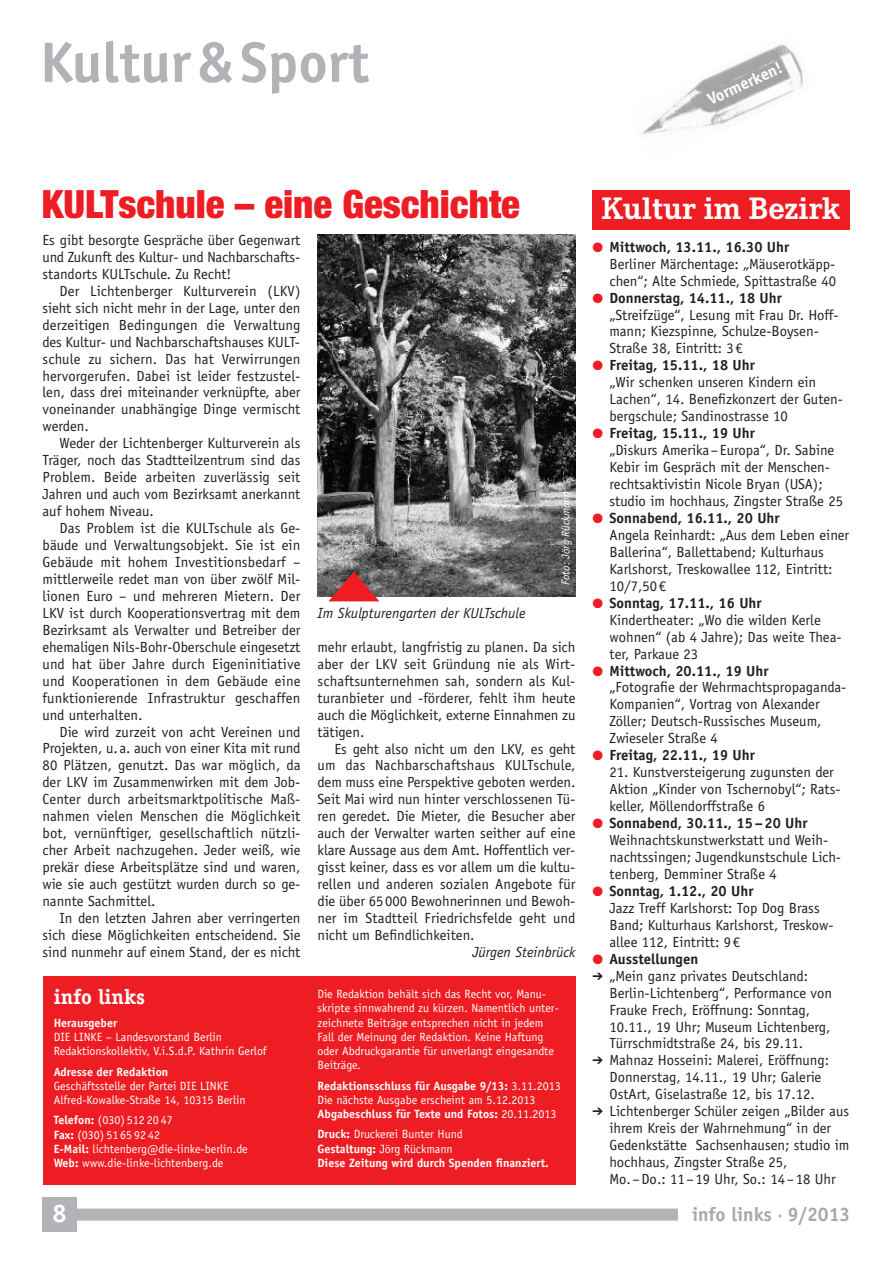
<style>
.page{position:relative;width:893px;height:1263px;background:#fff}
.page>*{position:absolute;margin:0;border:0;box-sizing:border-box;transform-origin:0 0}
.t1{font:700 57px "Officina Sans Std";color:#b2b3b7}
.t2{font:900 condensed 39px "Helvetica Neue";color:#ee1d23}
.t3{font:700 32.25px "Corporate E";color:#fff}
.t4{font:700 25.5px "Officina Sans Std";color:#fff}
.t5{font:700 21px "Officina Serif Std";color:#fff}
.t6{font:700 19.5px "Officina Sans Std";color:#a8a9ad}
.t7{font:700 16.5px "Officina Sans Std";color:#fff}
.t8{font:14.7px/17px "Officina Sans Std";color:#231f20}
.t9{font:italic 14.7px "Officina Sans Std";color:#231f20}
.t10{font:700 14.7px "Officina Sans Std";color:#231f20}
.t11{font:12px/14.2px "Officina Sans Std";color:#fff}
.t12{font:700 12px/14.2px "Officina Sans Std";color:#fff}
.t13{font:italic 11.25px "Officina Sans Std";color:#fff}
.s1{font-weight:700}
.s2{font-weight:400}
.s3{color:#ee1d23}
</style>
<div class="page">
<div style="left:43px;top:1198px;width:34px;height:34px;background:#b2b3b7"></div>
<div style="left:59px;top:1208px;width:619px;height:12px;background:#b2b3b7"></div>
<img style="left:639px;top:44px;width:164px;height:91px">
<div style="left:592px;top:190px;width:258px;height:40px;background:#ee1d23"></div>
<div style="left:43px;top:976px;width:532px;height:208px;background:#ee1d23"></div>
<img style="left:317px;top:235px;width:258px;height:361px">
<svg style="left:328px;top:572px;width:51px;height:29px"></svg>
<h1 class="t1" style="left:40px;top:41px;width:331px">Kultur&amp;Sport</h1>
<p class="t7" style="left:706px;top:95px;width:82px;rotate:-25deg">Vormerken!</p>
<h2 class="t2" style="left:42px;top:180px;width:480px">KULTschule – eine Geschichte</h2>
<p class="t8" style="left:43px;top:233px;width:259px;text-align:justify">Es gibt besorgte Gespräche über Gegenwart und Zukunft des Kultur- und Nachbarschafts&shy;standorts KULTschule. Zu Recht!</p>
<p class="t8" style="left:43px;top:283px;width:259px;text-align:justify;text-indent:17px">Der Lichtenberger Kulturverein (LKV) sieht sich nicht mehr in der Lage, unter den derzeitigen Bedingungen die Verwaltung des Kultur- und Nachbarschaftshauses KULT&shy;schule zu sichern. Das hat Verwirrungen hervorgerufen. Dabei ist leider festzustel&shy;len, dass drei miteinander verknüpfte, aber voneinander unabhängige Dinge vermischt werden.</p>
<p class="t8" style="left:43px;top:436px;width:259px;text-align:justify;text-indent:17px">Weder der Lichtenberger Kulturverein als Träger, noch das Stadtteilzentrum sind das Problem. Beide arbeiten zuverlässig seit Jahren und auch vom Bezirksamt anerkannt auf hohem Niveau.</p>
<p class="t8" style="left:43px;top:521px;width:259px;text-align:justify;text-indent:17px">Das Problem ist die KULTschule als Ge&shy;bäude und Verwaltungsobjekt. Sie ist ein Gebäude mit hohem Investitionsbedarf – mittlerweile redet man von über zwölf Mil&shy;lionen Euro – und mehreren Mietern. Der LKV ist durch Kooperationsvertrag mit dem Bezirksamt als Verwalter und Betreiber der ehemaligen Nils-Bohr-Oberschule eingesetzt und hat über Jahre durch Eigeninitiative und Kooperationen in dem Gebäude eine funktionierende Infrastruktur geschaffen und unterhalten.</p>
<p class="t8" style="left:43px;top:724px;width:259px;text-align:justify;text-indent:17px">Die wird zurzeit von acht Vereinen und Projekten, u.a. auch von einer Kita mit rund 80 Plätzen, genutzt. Das war möglich, da der LKV im Zusammenwirken mit dem Job-Center durch arbeitsmarktpolitische Maß&shy;nahmen vielen Menschen die Möglichkeit bot, vernünftiger, gesellschaftlich nützli&shy;cher Arbeit nachzugehen. Jeder weiß, wie prekär diese Arbeitsplätze sind und waren, wie sie auch gestützt wurden durch so ge&shy;nannte Sachmittel.</p>
<p class="t8" style="left:43px;top:911px;width:259px;text-align:justify;text-indent:17px">In den letzten Jahren aber verringerten sich diese Möglichkeiten entscheidend. Sie sind nunmehr auf einem Stand, der es nicht</p>
<p class="t13" style="left:561px;top:585px;width:95px;rotate:-90deg">Foto: Jörg Rückmann</p>
<p class="t9" style="left:317px;top:607px;width:210px">Im Skulpturengarten der KULTschule</p>
<p class="t8" style="left:317px;top:639px;width:259px;text-align:justify">mehr erlaubt, langfristig zu planen. Da sich aber der LKV seit Gründung nie als Wirt&shy;schaftsunternehmen sah, sondern als Kul&shy;turanbieter und -förderer, fehlt ihm heute auch die Möglichkeit, externe Einnahmen zu tätigen.</p>
<p class="t8" style="left:317px;top:741px;width:259px;text-align:justify;text-indent:17px">Es geht also nicht um den LKV, es geht um das Nachbarschaftshaus KULTschule, dem muss eine Perspektive geboten werden.<br>Seit Mai wird nun hinter verschlossenen Tü&shy;ren geredet. Die Mieter, die Besucher aber auch der Verwalter warten seither auf eine klare Aussage aus dem Amt. Hoffentlich ver&shy;gisst keiner, dass es vor allem um die kultu&shy;rellen und anderen sozialen Angebote für die über 65000 Bewohnerinnen und Bewoh&shy;ner im Stadtteil Friedrichsfelde geht und nicht um Befindlichkeiten.</p>
<p class="t9" style="left:472px;top:946px;width:105px">Jürgen Steinbrück</p>
<h3 class="t5" style="left:54px;top:989px;width:93px">info links</h3>
<p class="t12" style="left:54px;top:1016px;width:65px">Herausgeber</p>
<p class="t11" style="left:54px;top:1031px;width:214px">DIE LINKE – Landesvorstand Berlin<br>Redaktionskollektiv, V.i.S.d.P. Kathrin Gerlof</p>
<p class="t12" style="left:54px;top:1065px;width:116px">Adresse der Redaktion</p>
<p class="t11" style="left:54px;top:1079px;width:194px">Geschäftsstelle der Partei DIE LINKE<br>Alfred-Kowalke-Straße 14, 10315 Berlin</p>
<p class="t11" style="left:54px;top:1114px;width:196px"><span class="s1">Telefon:</span> (030) 512 20 47<br><span class="s1">Fax:</span> (030) 51 65 92 42<br><span class="s1">E-Mail:</span> lichtenberg@die-linke-berlin.de<br><span class="s1">Web:</span> www.die-linke-lichtenberg.de</p>
<p class="t11" style="left:317px;top:988px;width:243px">Die Redaktion behält sich das Recht vor, Manu&shy;skripte sinnwahrend zu kürzen. Namentlich unter&shy;zeichnete Beiträge entsprechen nicht in jedem Fall der Meinung der Redaktion. Keine Haftung oder Abdruckgarantie für unverlangt eingesandte Beiträge.</p>
<p class="t12" style="left:317px;top:1079px;width:245px">Redaktionsschluss für Ausgabe 9/13: <span class="s2">3.11.2013<br>Die nächste Ausgabe erscheint am 5.12.2013<br></span>Abgabeschluss für Texte und Fotos: <span class="s2">20.11.2013</span></p>
<p class="t12" style="left:317px;top:1128px;width:233px">Druck: <span class="s2">Druckerei Bunter Hund<br></span>Gestaltung: <span class="s2">Jörg Rückmann<br></span>Diese Zeitung wird durch Spenden finanziert.</p>
<h3 class="t3" style="left:601px;top:189px;width:241px">Kultur im Bezirk</h3>
<p class="t8" style="left:609px;top:239px;width:228px;text-indent:-17px"><span class="s3">●</span> <span class="s1">Mittwoch, 13.11., 16.30 Uhr<br></span>Berliner Märchentage: „Mäuserotkäpp&shy;chen“; Alte Schmiede, Spittastraße 40</p>
<p class="t8" style="left:609px;top:290px;width:231px;text-indent:-17px"><span class="s3">●</span> <span class="s1">Donnerstag, 14.11., 18 Uhr </span>„Streifzüge“, Lesung mit Frau Dr. Hoff&shy;mann; Kiezspinne, Schulze-Boysen-<br>Straße 38, Eintritt: 3€</p>
<p class="t8" style="left:609px;top:358px;width:235px;text-indent:-17px"><span class="s3">●</span> <span class="s1">Freitag, 15.11., 18 Uhr<br></span>„Wir schenken unseren Kindern ein<br>Lachen“, 14. Benefizkonzert der Guten&shy;bergschule; Sandinostrasse 10</p>
<p class="t8" style="left:609px;top:426px;width:235px;text-indent:-17px"><span class="s3">●</span> <span class="s1">Freitag, 15.11., 19 Uhr<br></span>„Diskurs Amerika–Europa“, Dr. Sabine Kebir im Gespräch mit der Menschen&shy;rechtsaktivistin Nicole Bryan (USA); studio im hochhaus, Zingster Straße 25</p>
<p class="t8" style="left:609px;top:511px;width:241px;text-indent:-17px"><span class="s3">●</span> <span class="s1">Sonnabend, 16.11., 20 Uhr<br></span>Angela Reinhardt: „Aus dem Leben einer<br>Ballerina“, Ballettabend; Kulturhaus<br>Karlshorst, Treskowallee 112, Eintritt:<br>10/7,50€</p>
<p class="t8" style="left:609px;top:595px;width:234px;text-indent:-17px"><span class="s3">●</span> <span class="s1">Sonntag, 17.11., 16 Uhr<br></span>Kindertheater: „Wo die wilden Kerle wohnen“ (ab 4 Jahre); Das weite Thea&shy;ter, Parkaue 23</p>
<p class="t8" style="left:609px;top:663px;width:238px;text-indent:-17px"><span class="s3">●</span> <span class="s1">Mittwoch, 20.11., 19 Uhr<br></span>„Fotografie der Wehrmachtspropaganda-<br>Kompanien“, Vortrag von Alexander<br>Zöller; Deutsch-Russisches Museum,<br>Zwieseler Straße 4</p>
<p class="t10" style="left:592px;top:750px;width:164px"><span class="s3">●</span> Freitag, 22.11., 19 Uhr</p>
<p class="t8" style="left:609px;top:765px;width:233px">21. Kunstversteigerung zugunsten der<br>Aktion „Kinder von Tschernobyl“; Rats&shy;keller, Möllendorffstraße 6</p>
<p class="t8" style="left:609px;top:816px;width:233px;text-indent:-17px"><span class="s3">●</span> <span class="s1">Sonnabend, 30.11., 15–20 Uhr </span>Weihnachtskunstwerkstatt und Weih&shy;nachtssingen; Jugendkunstschule Lich&shy;tenberg, Demminer Straße 4</p>
<p class="t8" style="left:609px;top:884px;width:226px;text-indent:-17px"><span class="s3">●</span> <span class="s1">Sonntag, 1.12., 20 Uhr<br></span>Jazz Treff Karlshorst: Top Dog Brass<br>Band; Kulturhaus Karlshorst, Treskow&shy;allee 112, Eintritt: 9€</p>
<p class="t8" style="left:609px;top:951px;width:241px;text-indent:-17px"><span class="s3">●</span> <span class="s1">Ausstellungen<br></span>„Mein ganz privates Deutschland:<br>Berlin-Lichtenberg“, Performance von Frauke Frech, Eröffnung: Sonntag, 10.11., 19 Uhr; Museum Lichtenberg, Türrschmidtstraße 24, bis 29.11.<br>Mahnaz Hosseini: Malerei, Eröffnung:<br>Donnerstag, 14.11., 19 Uhr; Galerie OstArt, Giselastraße 12, bis 17.12.<br>Lichtenberger Schüler zeigen „Bilder aus ihrem Kreis der Wahrnehmung“ in der Gedenkstätte Sachsenhausen; studio im hochhaus, Zingster Straße 25,<br>Mo.–Do.: 11–19 Uhr, So.: 14–18 Uhr</p>
<h3 class="t4" style="left:52px;top:1204px;width:16px">8</h3>
<h3 class="t6" style="left:692px;top:1206px;width:160px">info links ·9/2013</h3>
</div>
